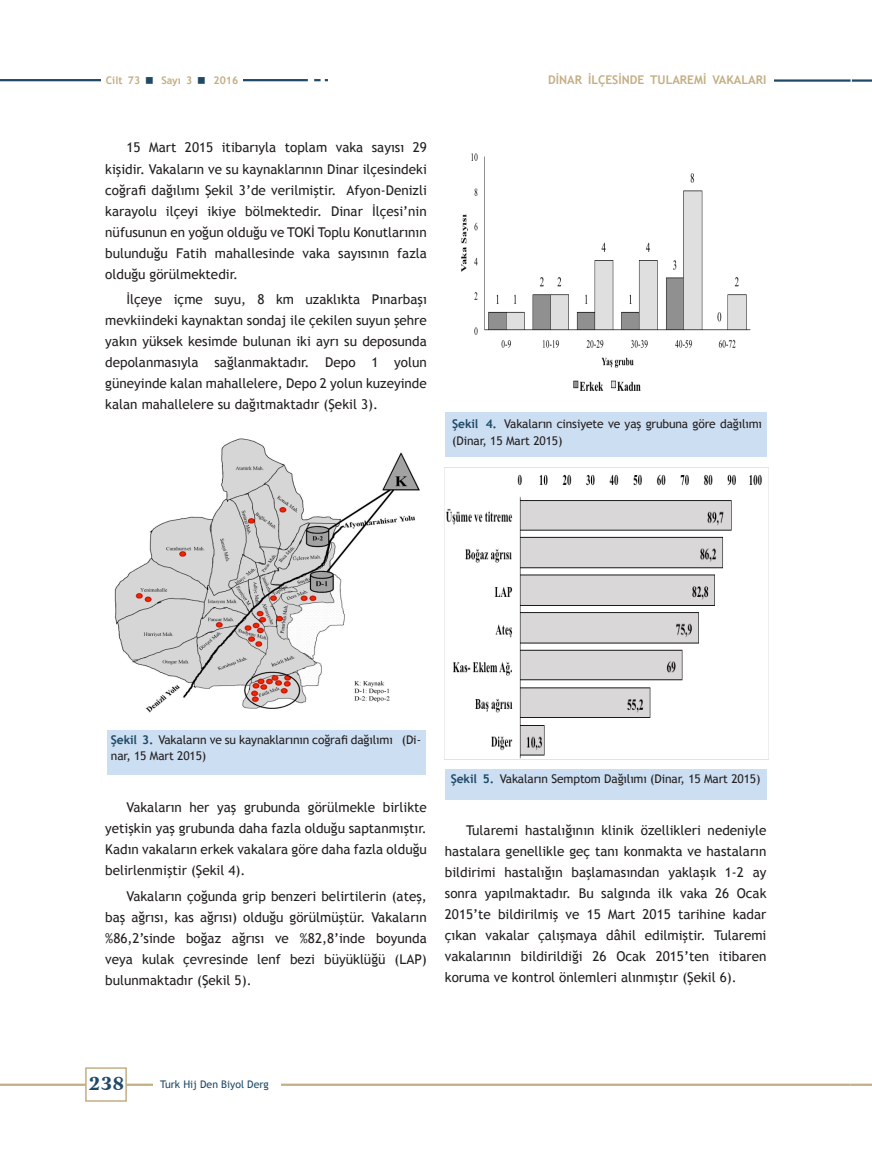
<style>
.page{position:relative;width:872px;height:1170px;background:#fff}
.page>*{position:absolute;margin:0;border:0;box-sizing:border-box;transform-origin:0 0}
.t1{font:900 18px "Arrus BT";color:#1e4967}
.t2{font:13.5px/21px "Trebuchet MS";color:#231f20;text-align:justify}
.metin{font:12px/16.5px "Trebuchet MS";letter-spacing:-.01em;color:#231f20}
.metin-2{font:700 12px "Trebuchet MS";color:#c4ae83}
.t3{font:10.5px "Trebuchet MS";color:#1e4967}
.t4{font:700 10.5px "Trebuchet MS";color:#c4ae83}
.s1{font-weight:700;color:#1e4967}
</style>
<div class="page">
<hr style="left:0;top:79px;width:328px;height:2px;background:#1e4967">
<hr style="left:850px;top:1083px;width:22px;height:2px;background:#c4ae83">
<hr style="left:0;top:1083px;width:850px;height:2px;background:#c4ae83">
<div style="left:85px;top:1067px;width:42px;height:34px;background:#fff;border:2px solid #c4ae83"></div>
<div style="left:153px;top:1077px;width:128px;height:14px;background:#fff"></div>
<div style="left:101px;top:75px;width:141px;height:13px;background:#fff"></div>
<svg style="left:308px;top:79px;width:6px;height:2px"></svg>
<svg style="left:320px;top:79px;width:5px;height:3px"></svg>
<hr style="left:774px;top:79px;width:76px;height:3px;background:#1e4967">
<hr style="left:852px;top:79px;width:20px;height:3px;background:#1e4967">
<img style="left:114px;top:438px;width:306px;height:275px">
<div style="left:107px;top:729px;width:318px;height:45px;background:#ccdef1"></div>
<img style="left:461px;top:153px;width:290px;height:239px">
<div style="left:445px;top:412px;width:321px;height:45px;background:#ccdef1"></div>
<img style="left:445px;top:467px;width:323px;height:292px">
<div style="left:445px;top:769px;width:321px;height:30px;background:#ccdef1"></div>
<p class="t4" style="left:106px;top:74px;width:36px">Cilt 73</p>
<p class="t4" style="left:161px;top:74px;width:33px">Sayı 3</p>
<p class="t4" style="left:214px;top:74px;width:26px">2016</p>
<p class="t2" style="left:105px;top:137px;width:323px;text-indent:21px">15 Mart 2015 itibarıyla toplam vaka sayısı 29 kişidir. Vakaların ve su kaynaklarının Dinar ilçesindeki coğrafi dağılımı Şekil 3’de verilmiştir. Afyon-Denizli karayolu ilçeyi ikiye bölmektedir. Dinar İlçesi’nin nüfusunun en yoğun olduğu ve TOKİ Toplu Konutlarının bulunduğu Fatih mahallesinde vaka sayısının fazla olduğu görülmektedir.</p>
<p class="t2" style="left:105px;top:289px;width:323px;text-indent:21px">İlçeye içme suyu, 8 km uzaklıkta Pınarbaşı mevkiindeki kaynaktan sondaj ile çekilen suyun şehre yakın yüksek kesimde bulunan iki ayrı su deposunda depolanmasıyla sağlanmaktadır. Depo 1 yolun güneyinde kalan mahallelere, Depo 2 yolun kuzeyinde kalan mahallelere su dağıtmaktadır (Şekil 3).</p>
<p class="metin-2" style="left:548px;top:72px;width:220px">DINAR İLÇESINDE TULAREMI VAKALARI</p>
<p class="metin" style="left:452px;top:416px;width:311px"><span class="s1">Şekil 4.</span> Vakaların cinsiyete ve yaş grubuna göre dağılımı (Dinar, 15 Mart 2015)</p>
<p class="metin" style="left:111px;top:731px;width:312px"><span class="s1">Şekil 3.</span> Vakaların ve su kaynaklarının coğrafi dağılımı (Di&shy;nar, 15 Mart 2015)</p>
<p class="t2" style="left:105px;top:797px;width:323px;text-indent:21px">Vakaların her yaş grubunda görülmekle birlikte yetişkin yaş grubunda daha fazla olduğu saptanmıştır.<br>Kadın vakaların erkek vakalara göre daha fazla olduğu belirlenmiştir (Şekil 4).</p>
<p class="t2" style="left:105px;top:885px;width:323px;text-indent:21px">Vakaların çoğunda grip benzeri belirtilerin (ateş, baş ağrısı, kas ağrısı) olduğu görülmüştür. Vakaların %86,2’sinde boğaz ağrısı ve %82,8’inde boyunda veya kulak çevresinde lenf bezi büyüklüğü (LAP) bulunmaktadır (Şekil 5).</p>
<p class="metin" style="left:451px;top:771px;width:311px"><span class="s1">Şekil 5.</span> Vakaların Semptom Dağılımı (Dinar, 15 Mart 2015)</p>
<p class="t2" style="left:445px;top:820px;width:323px;text-indent:21px">Tularemi hastalığının klinik özellikleri nedeniyle hastalara genellikle geç tanı konmakta ve hastaların bildirimi hastalığın başlamasından yaklaşık 1-2 ay sonra yapılmaktadır. Bu salgında ilk vaka 26 Ocak 2015’te bildirilmiş ve 15 Mart 2015 tarihine kadar çıkan vakalar çalışmaya dâhil edilmiştir. Tularemi vakalarının bildirildiği 26 Ocak 2015’ten itibaren koruma ve kontrol önlemleri alınmıştır (Şekil 6).</p>
<h1 class="t1" style="left:89px;top:1071px;width:37px">238</h1>
<p class="t3" style="left:160px;top:1078px;width:110px">Turk Hij Den Biyol Derg</p>
</div>
